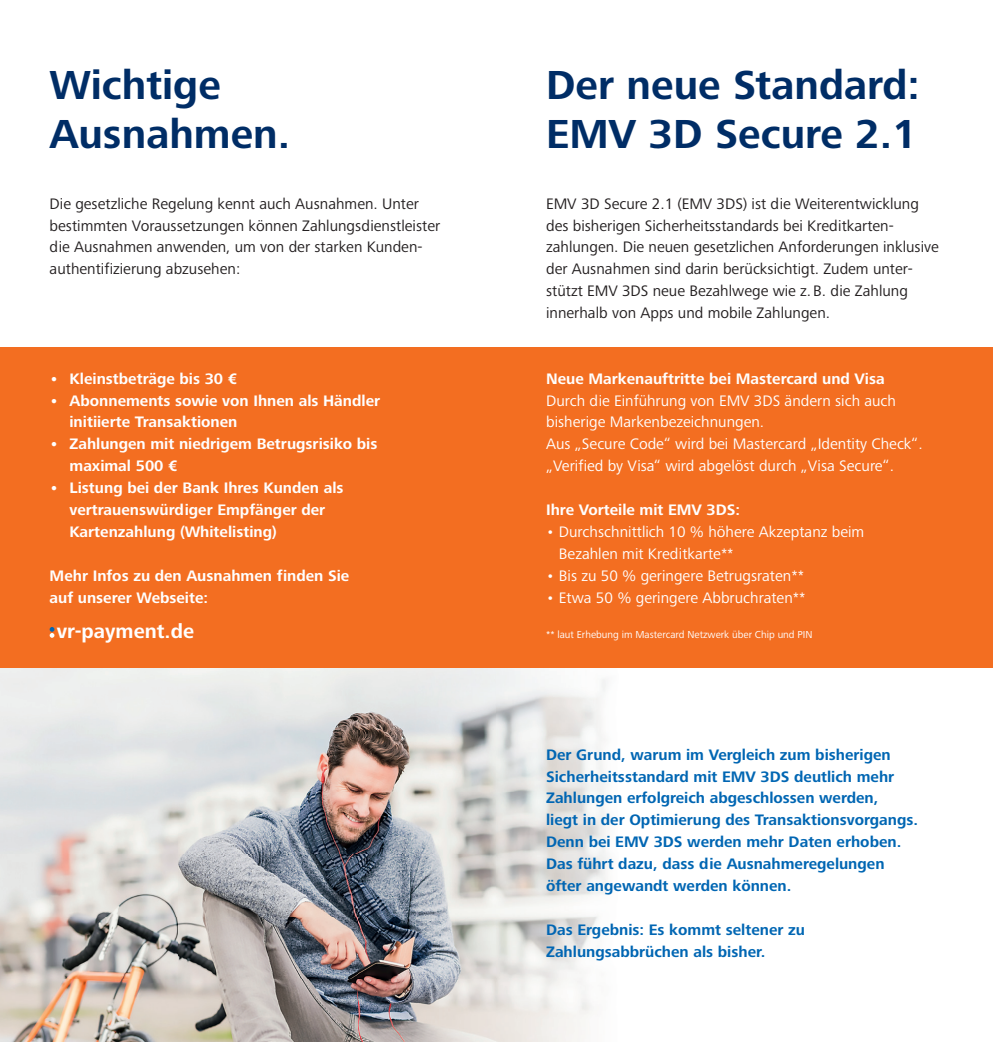
<style>
.page{position:relative;width:993px;height:1042px;background:#fff}
.page>*{position:absolute;margin:0;border:0;box-sizing:border-box;transform-origin:0 0}
.t1{font:700 42px/49px "Frutiger Next Pro";color:#002d66}
.t2{font:700 20.65px "Frutiger Next Pro";color:#fff}
.t3{font:15.75px/21.9px "Frutiger Next Pro";color:#231f20}
.t4{font:700 15.75px/21.9px "Frutiger Next Pro";color:#fff}
.t5{font:700 15.75px/21.9px "Frutiger Next Pro";color:#0166b3}
.t6{font:15.75px/21.9px "Frutiger Next Pro";color:#fff}
.t7{font:10.5px "Frutiger Next Pro";color:#fff}
</style>
<div class="page">
<div style="left:0;top:347px;width:992px;height:321px;background:#f36e21"></div>
<img style="left:0;top:668px;width:609px;height:374px">
<svg style="left:50px;top:627px;width:4px;height:11px"></svg>
<h1 class="t1" style="left:50px;top:61px;width:242px">Wichtige<br>Ausnahmen.</h1>
<p class="t3" style="left:50px;top:192px;width:392px">Die gesetzliche Regelung kennt auch Ausnahmen. Unter bestimmten Voraussetzungen können Zahlungsdienstleister die Ausnahmen anwenden, um von der starken Kunden&shy;authentifizierung abzusehen:</p>
<p class="t4" style="left:50px;top:367px;width:189px">• Kleinstbeträge bis 30 €</p>
<p class="t4" style="left:69px;top:389px;width:312px;text-indent:-20px">• Abonnements sowie von Ihnen als Händler initiierte Transaktionen</p>
<p class="t4" style="left:69px;top:433px;width:309px;text-indent:-20px">• Zahlungen mit niedrigem Betrugsrisiko bis maximal 500 €</p>
<p class="t4" style="left:69px;top:477px;width:275px;text-indent:-20px">• Listung bei der Bank Ihres Kunden als vertrauenswürdiger Empfänger der<br>Kartenzahlung (Whitelisting)</p>
<p class="t4" style="left:50px;top:564px;width:301px">Mehr Infos zu den Ausnahmen finden Sie auf unserer Webseite:</p>
<h2 class="t2" style="left:57px;top:619px;width:139px">vr-payment.de</h2>
<h1 class="t1" style="left:546px;top:61px;width:375px">Der neue Standard:<br>EMV 3D Secure 2.1</h1>
<p class="t3" style="left:546px;top:192px;width:394px">EMV 3D Secure 2.1 (EMV 3DS) ist die Weiterentwicklung des bisherigen Sicherheitsstandards bei Kreditkarten&shy;zahlungen. Die neuen gesetzlichen Anforderungen inklusive der Ausnahmen sind darin berücksichtigt. Zudem unter&shy;stützt EMV 3DS neue Bezahlwege wie z. B. die Zahlung innerhalb von Apps und mobile Zahlungen.</p>
<p class="t4" style="left:546px;top:367px;width:340px">Neue Markenauftritte bei Mastercard und Visa</p>
<p class="t6" style="left:546px;top:389px;width:378px">Durch die Einführung von EMV 3DS ändern sich auch bisherige Markenbezeichnungen.<br>Aus „Secure Code“ wird bei Mastercard „Identity Check“. „Verified by Visa“ wird abgelöst durch „Visa Secure“.</p>
<p class="t4" style="left:546px;top:499px;width:195px">Ihre Vorteile mit EMV 3DS:</p>
<p class="t6" style="left:558px;top:521px;width:307px;text-indent:-13px">• Durchschnittlich 10 % höhere Akzeptanz beim<br>Bezahlen mit Kreditkarte**</p>
<p class="t6" style="left:546px;top:564px;width:259px">• Bis zu 50 % geringere Betrugsraten**</p>
<p class="t6" style="left:546px;top:586px;width:261px">• Etwa 50 % geringere Abbruchraten**</p>
<p class="t7" style="left:546px;top:629px;width:268px">** laut Erhebung im Mastercard Netzwerk über Chip und PIN</p>
<p class="t5" style="left:546px;top:743px;width:373px">Der Grund, warum im Vergleich zum bisherigen Sicherheitsstandard mit EMV 3DS deutlich mehr Zahlungen erfolgreich abgeschlossen werden,<br>liegt in der Optimierung des Transaktionsvorgangs.<br>Denn bei EMV 3DS werden mehr Daten erhoben.<br>Das führt dazu, dass die Ausnahmeregelungen öfter angewandt werden können.</p>
<p class="t5" style="left:546px;top:918px;width:260px">Das Ergebnis: Es kommt seltener zu<br>Zahlungsabbrüchen als bisher.</p>
</div>
